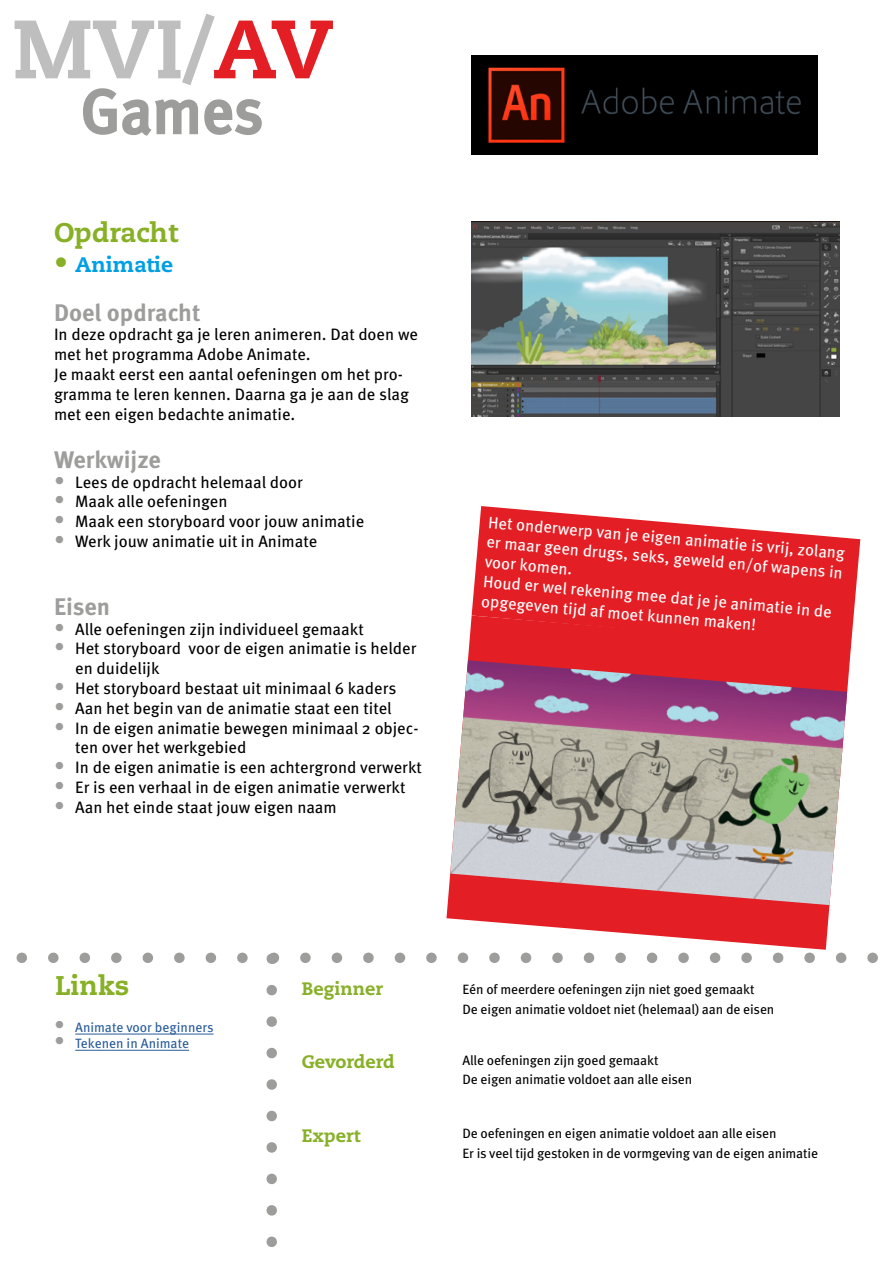
<style>
.page{position:relative;width:893px;height:1263px;background:#fff}
.page>*{position:absolute;margin:0;border:0;box-sizing:border-box;transform-origin:0 0}
.t1{font:800 82.5px "Caecilia LT Std";color:#bebebe}
.t2{font:61.5px "Meta OT";letter-spacing:-.005em;color:#9d9d9c}
.t3{font:800 27px "Caecilia LT Std";color:#88b027}
.t4{font:700 24px "Meta OT";color:#9d9d9c}
.t5{font:800 21px "Caecilia LT Std";color:#009fe3}
.t6{font:800 18px "Caecilia LT Std";color:#88b027}
.t7{font:16.5px/19.8px "Meta OT";color:#000}
.t8{font:16.5px/19.8px "Meta OT";color:#fff}
.t9{font:13.5px/19.5px "Meta OT";letter-spacing:-.01em;color:#000}
.t10{font:13.5px "Meta OT";color:#275b9b}
.s1{color:#e31f25}
.s2{font-size:28.05px;color:#88b027}
.s3{font-size:21px;color:#9d9d9c}
</style>
<div class="page">
<svg style="left:22px;top:952px;width:856px;height:12px"></svg>
<svg style="left:266px;top:990px;width:11px;height:257px"></svg>
<hr style="left:75px;top:1034px;width:139px;height:1px;background:#275b9b">
<hr style="left:75px;top:1050px;width:114px;height:1px;background:#275b9b">
<svg style="left:472px;top:506px;width:388px;height:139px;fill:#e31f25"></svg>
<svg style="left:446px;top:615px;width:405px;height:335px;fill:#e31f25"></svg>
<img style="left:450px;top:660px;width:397px;height:245px">
<img style="left:472px;top:55px;width:346px;height:99px">
<svg style="left:83px;top:88px;width:179px;height:48px"></svg>
<img style="left:472px;top:221px;width:367px;height:195px">
<h1 class="t1" style="left:13px;top:-2px;width:322px">MVI/<span class="s1">AV</span></h1>
<h2 class="t2" style="left:81px;top:72px;width:184px">Games</h2>
<h3 class="t3" style="left:54px;top:216px;width:126px">Opdracht</h3>
<p class="t5" style="left:54px;top:251px;width:121px"><span class="s2">•</span> Animatie</p>
<h3 class="t4" style="left:54px;top:297px;width:148px">Doel opdracht</h3>
<p class="t7" style="left:54px;top:325px;width:366px">In deze opdracht ga je leren animeren. Dat doen we met het programma Adobe Animate.<br>Je maakt eerst een aantal oefeningen om het pro&shy;gramma te leren kennen. Daarna ga je aan de slag met een eigen bedachte animatie.</p>
<h3 class="t4" style="left:54px;top:444px;width:108px">Werkwijze</h3>
<p class="t7" style="left:54px;top:472px;width:250px"><span class="s3">•</span> Lees de opdracht helemaal door</p>
<p class="t7" style="left:54px;top:492px;width:175px"><span class="s3">•</span> Maak alle oefeningen</p>
<p class="t7" style="left:54px;top:512px;width:312px"><span class="s3">•</span> Maak een storyboard voor jouw animatie</p>
<p class="t7" style="left:54px;top:532px;width:265px"><span class="s3">•</span> Werk jouw animatie uit in Animate</p>
<h3 class="t4" style="left:54px;top:591px;width:58px">Eisen</h3>
<p class="t7" style="left:54px;top:619px;width:311px"><span class="s3">•</span> Alle oefeningen zijn individueel gemaakt</p>
<p class="t7" style="left:75px;top:639px;width:343px;text-indent:-21px"><span class="s3">•</span> Het storyboard voor de eigen animatie is helder en duidelijk</p>
<p class="t7" style="left:54px;top:679px;width:344px"><span class="s3">•</span> Het storyboard bestaat uit minimaal 6 kaders</p>
<p class="t7" style="left:54px;top:699px;width:339px"><span class="s3">•</span> Aan het begin van de animatie staat een titel</p>
<p class="t7" style="left:75px;top:718px;width:345px;text-indent:-21px"><span class="s3">•</span> In de eigen animatie bewegen minimaal 2 objec&shy;ten over het werkgebied</p>
<p class="t7" style="left:54px;top:758px;width:369px"><span class="s3">•</span> In de eigen animatie is een achtergrond verwerkt</p>
<p class="t7" style="left:54px;top:778px;width:353px"><span class="s3">•</span> Er is een verhaal in de eigen animatie verwerkt</p>
<p class="t7" style="left:54px;top:798px;width:284px"><span class="s3">•</span> Aan het einde staat jouw eigen naam</p>
<p class="t8" style="left:489px;top:513px;width:359px;rotate:5deg">Het onderwerp van je eigen animatie is vrij, zolang er maar geen drugs, seks, geweld en/of wapens in voor komen.<br>Houd er wel rekening mee dat je je animatie in de opgegeven tijd af moet kunnen maken!</p>
<h3 class="t3" style="left:55px;top:968px;width:76px">Links</h3>
<p class="t10" style="left:54px;top:1019px;width:161px"><span class="s3">•</span> Animate voor beginners</p>
<p class="t10" style="left:54px;top:1035px;width:137px"><span class="s3">•</span> Tekenen in Animate</p>
<p class="t6" style="left:302px;top:977px;width:83px">Beginner</p>
<p class="t9" style="left:462px;top:980px;width:313px">Eén of meerdere oefeningen zijn niet goed gemaakt<br>De eigen animatie voldoet niet (helemaal) aan de eisen</p>
<p class="t6" style="left:302px;top:1051px;width:94px">Gevorderd</p>
<p class="t9" style="left:462px;top:1051px;width:231px">Alle oefeningen zijn goed gemaakt<br>De eigen animatie voldoet aan alle eisen</p>
<p class="t6" style="left:302px;top:1124px;width:60px">Expert</p>
<p class="t9" style="left:462px;top:1124px;width:357px">De oefeningen en eigen animatie voldoet aan alle eisen<br>Er is veel tijd gestoken in de vormgeving van de eigen animatie</p>
</div>
